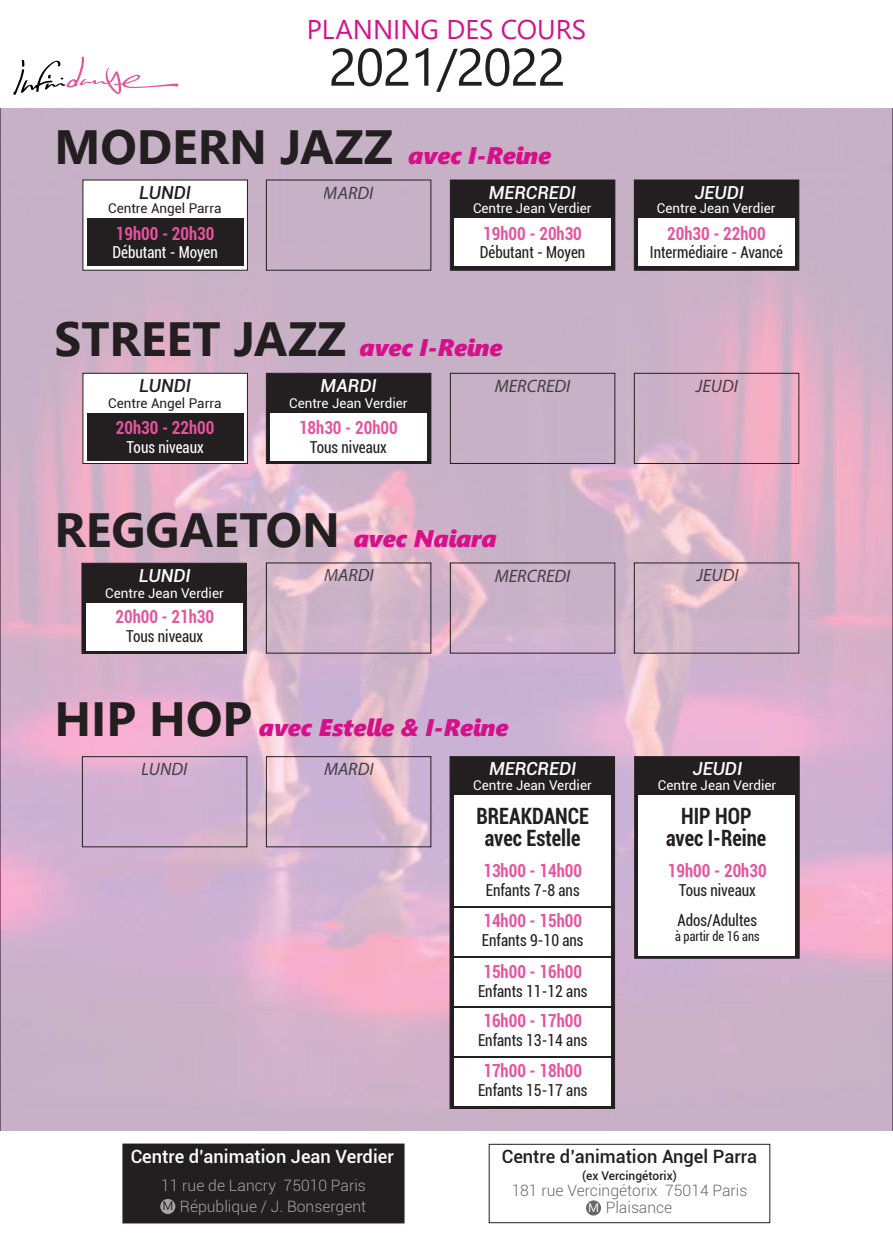
<style>
.page{position:relative;width:893px;height:1233px;background:#fff}
.page>*{position:absolute;margin:0;border:0;box-sizing:border-box;transform-origin:0 0}
.t1{font:52.65px "Segoe UI";letter-spacing:-.025em;color:#231f20}
.t2{font:700 48px "Segoe UI";color:#231f20}
.t3{font:27px "Segoe UI";color:#d51089}
.t4{font:italic 24px "Segoe UI Black";color:#d51089}
.t5{font:700 condensed 22.5px/22.5px "Roboto";color:#231f20;text-align:center;scale:.91 1}
.t6{font:500 18.3px "Roboto";color:#fff}
.t7{font:500 18.3px "Roboto";color:#231f20}
.t8{font:700 condensed 18px "Roboto";color:#e7539e;scale:.91 1}
.t9{font:italic 18px "Myriad Pro";color:#231f20}
.t10{font:italic 500 18px "Roboto";color:#fff}
.t11{font:italic 500 18px "Roboto";color:#231f20}
.t12{font:condensed 16.5px/30px "Roboto";color:#231f20;scale:.91 1}
.t13{font:condensed 16.5px "Roboto";color:#fff;scale:.91 1}
.t14{font:300 15.75px/21px "Roboto";color:#fff;text-align:right}
.t15{font:300 15.75px/17px "Roboto";color:#000}
.t16{font:13.5px "Roboto";color:#fff}
.t17{font:13.5px "Roboto";color:#231f20}
.t18{font:condensed 13.5px "Roboto";color:#231f20;scale:.91 1}
.t19{font:12.3px "Segoe UI";color:#231f20}
.t20{font:12.3px "Segoe UI";color:#fff}
.t21{font:500 12px "Roboto";color:#231f20}
</style>
<div class="page">
<img style="left:0;top:108px;width:893px;height:1023px">
<svg style="left:14px;top:56px;width:165px;height:39px"></svg>
<div style="left:122px;top:1143px;width:283px;height:80px;background:#231f20;border:2px solid #231f20"></div>
<div style="left:160px;top:1199px;width:15px;height:15px;background:#a7a5a5;border-radius:50%"></div>
<div style="left:586px;top:1200px;width:15px;height:15px;background:#666;border-radius:50%"></div>
<div style="left:489px;top:1144px;width:281px;height:79px;border:1px solid #231f20"></div>
<div style="left:266px;top:180px;width:165px;height:91px;border:1px solid #231f20"></div>
<div style="left:450px;top:180px;width:165px;height:91px;background:#231f20;border:1px solid #231f20"></div>
<div style="left:454px;top:219px;width:157px;height:47px;background:#fff"></div>
<div style="left:634px;top:180px;width:165px;height:91px;background:#231f20;border:1px solid #231f20"></div>
<div style="left:638px;top:219px;width:157px;height:47px;background:#fff"></div>
<div style="left:450px;top:373px;width:165px;height:91px;border:1px solid #231f20"></div>
<div style="left:634px;top:373px;width:165px;height:91px;border:1px solid #231f20"></div>
<div style="left:83px;top:180px;width:165px;height:91px;background:#fff;border:1px solid #231f20"></div>
<div style="left:87px;top:219px;width:156px;height:47px;background:#231f20"></div>
<div style="left:83px;top:373px;width:165px;height:91px;background:#fff;border:1px solid #231f20"></div>
<div style="left:87px;top:413px;width:156px;height:47px;background:#231f20"></div>
<div style="left:266px;top:373px;width:165px;height:91px;background:#231f20"></div>
<div style="left:270px;top:413px;width:157px;height:47px;background:#fff"></div>
<div style="left:82px;top:756px;width:165px;height:91px;border:1px solid #231f20"></div>
<div style="left:266px;top:756px;width:165px;height:91px;border:1px solid #231f20"></div>
<div style="left:634px;top:756px;width:166px;height:202px;background:#231f20;border:1px solid #231f20"></div>
<div style="left:639px;top:795px;width:156px;height:160px;background:#fff"></div>
<div style="left:450px;top:756px;width:165px;height:353px;background:#231f20"></div>
<div style="left:455px;top:795px;width:156px;height:110px;background:#fff"></div>
<div style="left:455px;top:958px;width:156px;height:47px;background:#fff"></div>
<div style="left:455px;top:1008px;width:156px;height:47px;background:#fff"></div>
<div style="left:455px;top:1058px;width:156px;height:47px;background:#fff"></div>
<div style="left:455px;top:908px;width:156px;height:47px;background:#fff"></div>
<div style="left:82px;top:563px;width:165px;height:91px;background:#231f20"></div>
<div style="left:87px;top:603px;width:156px;height:47px;background:#fff"></div>
<h3 class="t3" style="left:307px;top:3px;width:281px">PLANNING DES COURS</h3>
<h1 class="t1" style="left:329px;top:17px;width:239px">2021/2022</h1>
<h2 class="t2" style="left:55px;top:102px;width:340px">MODERN JAZZ</h2>
<p class="t11" style="left:139px;top:179px;width:53px">LUNDI</p>
<p class="t17" style="left:108px;top:199px;width:115px">Centre Angel Parra</p>
<p class="t8" style="left:116px;top:220px;width:110px">19h00 - 20h30</p>
<p class="t13" style="left:112px;top:241px;width:117px">Débutant - Moyen</p>
<p class="t9" style="left:324px;top:181px;width:51px">MARDI</p>
<h3 class="t4" style="left:408px;top:137px;width:144px">avec I-Reine</h3>
<p class="t10" style="left:489px;top:179px;width:89px">MERCREDI</p>
<p class="t8" style="left:483px;top:220px;width:110px">19h00 - 20h30</p>
<p class="t12" style="left:480px;top:237px;width:117px">Débutant - Moyen</p>
<p class="t16" style="left:473px;top:199px;width:120px">Centre Jean Verdier</p>
<h2 class="t2" style="left:55px;top:294px;width:293px">STREET JAZZ</h2>
<h3 class="t4" style="left:360px;top:329px;width:144px">avec I-Reine</h3>
<p class="t11" style="left:139px;top:373px;width:53px">LUNDI</p>
<p class="t10" style="left:321px;top:373px;width:57px">MARDI</p>
<p class="t9" style="left:495px;top:375px;width:77px">MERCREDI</p>
<p class="t17" style="left:108px;top:394px;width:115px">Centre Angel Parra</p>
<p class="t16" style="left:289px;top:394px;width:120px">Centre Jean Verdier</p>
<p class="t8" style="left:116px;top:415px;width:110px">20h30 - 22h00</p>
<p class="t13" style="left:127px;top:435px;width:86px">Tous niveaux</p>
<p class="t8" style="left:299px;top:415px;width:110px">18h30 - 20h00</p>
<p class="t12" style="left:310px;top:431px;width:86px">Tous niveaux</p>
<h2 class="t2" style="left:55px;top:484px;width:287px">REGGAETON</h2>
<h3 class="t4" style="left:354px;top:520px;width:145px">avec Naiara</h3>
<p class="t10" style="left:695px;top:179px;width:51px">JEUDI</p>
<p class="t16" style="left:657px;top:199px;width:120px">Centre Jean Verdier</p>
<p class="t8" style="left:667px;top:220px;width:110px">20h30 - 22h00</p>
<p class="t12" style="left:650px;top:237px;width:148px">Intermédiaire - Avancé</p>
<p class="t9" style="left:696px;top:375px;width:44px">JEUDI</p>
<p class="t10" style="left:139px;top:562px;width:53px">LUNDI</p>
<p class="t8" style="left:115px;top:604px;width:110px">20h00 - 21h30</p>
<p class="t12" style="left:126px;top:621px;width:86px">Tous niveaux</p>
<p class="t16" style="left:105px;top:583px;width:120px">Centre Jean Verdier</p>
<p class="t9" style="left:324px;top:564px;width:51px">MARDI</p>
<p class="t9" style="left:696px;top:564px;width:44px">JEUDI</p>
<p class="t9" style="left:495px;top:565px;width:77px">MERCREDI</p>
<h2 class="t2" style="left:55px;top:674px;width:199px">HIP HOP</h2>
<h3 class="t4" style="left:259px;top:710px;width:251px">avec Estelle &amp; I-Reine</h3>
<p class="t9" style="left:142px;top:758px;width:47px">LUNDI</p>
<p class="t9" style="left:324px;top:758px;width:51px">MARDI</p>
<p class="t10" style="left:489px;top:756px;width:89px">MERCREDI</p>
<p class="t10" style="left:693px;top:756px;width:51px">JEUDI</p>
<p class="t16" style="left:473px;top:776px;width:120px">Centre Jean Verdier</p>
<h3 class="t5" style="left:476px;top:803px;width:125px">BREAKDANCE avec Estelle</h3>
<p class="t16" style="left:658px;top:776px;width:120px">Centre Jean Verdier</p>
<h3 class="t5" style="left:666px;top:803px;width:112px">HIP HOP avec I-Reine</h3>
<p class="t8" style="left:483px;top:858px;width:110px">13h00 - 14h00</p>
<p class="t12" style="left:486px;top:874px;width:105px">Enfants 7-8 ans</p>
<p class="t8" style="left:483px;top:908px;width:110px">14h00 - 15h00</p>
<p class="t12" style="left:482px;top:924px;width:113px">Enfants 9-10 ans</p>
<p class="t8" style="left:483px;top:959px;width:110px">15h00 - 16h00</p>
<p class="t12" style="left:478px;top:975px;width:122px">Enfants 11-12 ans</p>
<p class="t8" style="left:483px;top:1008px;width:110px">16h00 - 17h00</p>
<p class="t12" style="left:478px;top:1025px;width:122px">Enfants 13-14 ans</p>
<p class="t8" style="left:483px;top:1058px;width:110px">17h00 - 18h00</p>
<p class="t12" style="left:478px;top:1075px;width:122px">Enfants 15-17 ans</p>
<p class="t8" style="left:668px;top:858px;width:110px">19h00 - 20h30</p>
<p class="t12" style="left:677px;top:874px;width:89px">Tous niveaux<br>Ados/Adultes</p>
<p class="t18" style="left:675px;top:927px;width:94px">à partir de 16 ans</p>
<p class="t6" style="left:131px;top:1143px;width:265px">Centre d’animation Jean Verdier</p>
<p class="t14" style="left:161px;top:1175px;width:207px">11 rue de Lancry 75010 Paris<br>République / J. Bonsergent</p>
<p class="t19" style="left:162px;top:1194px;width:13px">M</p>
<p class="t7" style="left:502px;top:1143px;width:257px">Centre d’animation Angel Parra</p>
<p class="t21" style="left:582px;top:1167px;width:96px">(ex Vercingétorix)</p>
<p class="t15" style="left:606px;top:1182px;width:143px;text-indent:-94px">181 rue Vercingétorix 75014 Paris<br>Plaisance</p>
<p class="t20" style="left:588px;top:1196px;width:13px">M</p>
</div>
